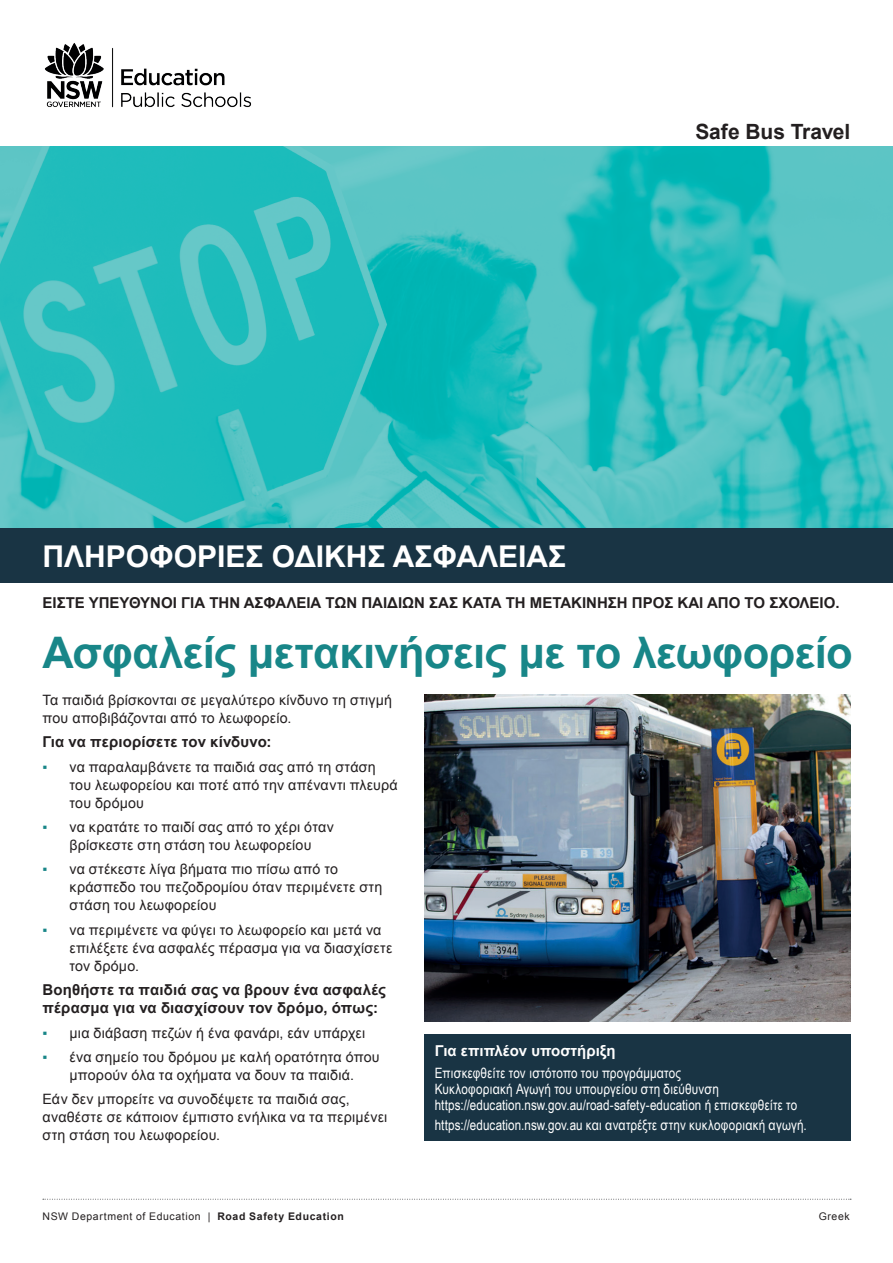
<style>
.page{position:relative;width:893px;height:1263px;background:#fff}
.page>*{position:absolute;margin:0;border:0;box-sizing:border-box;transform-origin:0 0}
.Heading_2{font:700 43.5px "Arial";letter-spacing:-.015em;color:#188688}
.Heading_1{font:700 30px "Arial";color:#fff}
.t1{font:700 21px "Arial";color:#231f20}
.Paragraph_Style_1{font:700 15px/18px "Arial";letter-spacing:.01em;color:#231f20}
.Paragraph_Style_3{font:700 15px "Arial";color:#231f20}
.Paragraph_Style_1-2{font:700 15px "Arial";color:#fff}
.Paragraph_Style_2{font:14.25px/18px "Arial";letter-spacing:.015em;color:#231f20}
.further_support_text{font:14.25px/15.8px "Arial Narrow";letter-spacing:.01em;color:#fff}
.t2{font:10.5px "Arial";letter-spacing:.055em;color:#231f20}
.s1{color:#188688}
.s2{font-weight:700}
</style>
<div class="page">
<img style="left:45px;top:43px;width:206px;height:64px">
<div style="left:0;top:527px;width:893px;height:56px;background:#193444"></div>
<img style="left:0;top:147px;width:893px;height:380px">
<img style="left:424px;top:694px;width:426px;height:328px">
<div style="left:424px;top:1034px;width:426px;height:107px;background:#193444"></div>
<svg style="left:43px;top:1199px;width:808px;height:1px"></svg>
<h3 class="t1" style="left:695px;top:117px;width:157px">Safe Bus Travel</h3>
<h1 class="Heading_1" style="left:43px;top:536px;width:525px">ΠΛΗΡΟΦΟΡΙΕΣ ΟΔΙΚΗΣ ΑΣΦΑΛΕΙΑΣ</h1>
<p class="Paragraph_Style_3" style="left:43px;top:593px;width:799px">ΕΊΣΤΕ ΥΠΕΎΘΥΝΟΙ ΓΙΑ ΤΗΝ ΑΣΦΆΛΕΙΑ ΤΩΝ ΠΑΙΔΙΏΝ ΣΑΣ ΚΑΤΆ ΤΗ ΜΕΤΑΚΊΝΗΣΗ ΠΡΟΣ ΚΑΙ ΑΠΌ ΤΟ ΣΧΟΛΕΊΟ.</p>
<h2 class="Heading_2" style="left:43px;top:624px;width:812px">Ασφαλείς μετακινήσεις με το λεωφορείο</h2>
<p class="Paragraph_Style_2" style="left:43px;top:691px;width:351px">Τα παιδιά βρίσκονται σε μεγαλύτερο κίνδυνο τη στιγμή που αποβιβάζονται από το λεωφορείο.</p>
<p class="Paragraph_Style_1" style="left:43px;top:733px;width:231px">Για να περιορίσετε τον κίνδυνο:</p>
<p class="Paragraph_Style_2" style="left:70px;top:758px;width:330px;text-indent:-27px"><span class="s1">▪</span> να παραλαμβάνετε τα παιδιά σας από τη στάση του λεωφορείου και ποτέ από την απέναντι πλευρά του δρόμου</p>
<p class="Paragraph_Style_2" style="left:43px;top:818px;width:293px;text-align:center"><span class="s1">▪</span> να κρατάτε το παιδί σας από το χέρι όταν βρίσκεστε στη στάση του λεωφορείου</p>
<p class="Paragraph_Style_2" style="left:70px;top:860px;width:314px;text-indent:-27px"><span class="s1">▪</span> να στέκεστε λίγα βήματα πιο πίσω από το κράσπεδο του πεζοδρομίου όταν περιμένετε στη στάση του λεωφορείου</p>
<p class="Paragraph_Style_2" style="left:70px;top:921px;width:324px;text-indent:-27px"><span class="s1">▪</span> να περιμένετε να φύγει το λεωφορείο και μετά να επιλέξετε ένα ασφαλές πέρασμα για να διασχίσετε τον δρόμο.</p>
<p class="Paragraph_Style_1" style="left:43px;top:981px;width:345px">Βοηθήστε τα παιδιά σας να βρουν ένα ασφαλές πέρασμα για να διασχίσουν τον δρόμο, όπως:</p>
<p class="Paragraph_Style_2" style="left:43px;top:1024px;width:324px"><span class="s1">▪</span> μια διάβαση πεζών ή ένα φανάρι, εάν υπάρχει</p>
<p class="Paragraph_Style_2" style="left:43px;top:1048px;width:339px;text-align:center"><span class="s1">▪</span> ένα σημείο του δρόμου με καλή ορατότητα όπου μπορούν όλα τα οχήματα να δουν τα παιδιά.</p>
<p class="Paragraph_Style_2" style="left:43px;top:1090px;width:346px">Εάν δεν μπορείτε να συνοδέψετε τα παιδιά σας, αναθέστε σε κάποιον έμπιστο ενήλικα να τα περιμένει στη στάση του λεωφορείου.</p>
<p class="Paragraph_Style_1-2" style="left:435px;top:1041px;width:182px">Για επιπλέον υποστήριξη</p>
<p class="further_support_text" style="left:435px;top:1065px;width:364px">Επισκεφθείτε τον ιστότοπο του προγράμματος<br>Κυκλοφοριακή Αγωγή του υπουργείου στη διεύθυνση https://education.nsw.gov.au/road-safety-education ή επισκεφθείτε το</p>
<p class="further_support_text" style="left:435px;top:1116px;width:373px">https://education.nsw.gov.au και ανατρέξτε στην κυκλοφοριακή αγωγή.</p>
<p class="t2" style="left:43px;top:1210px;width:303px">NSW Department of Education | <span class="s2">Road Safety Education</span></p>
<p class="t2" style="left:819px;top:1210px;width:33px">Greek</p>
</div>
